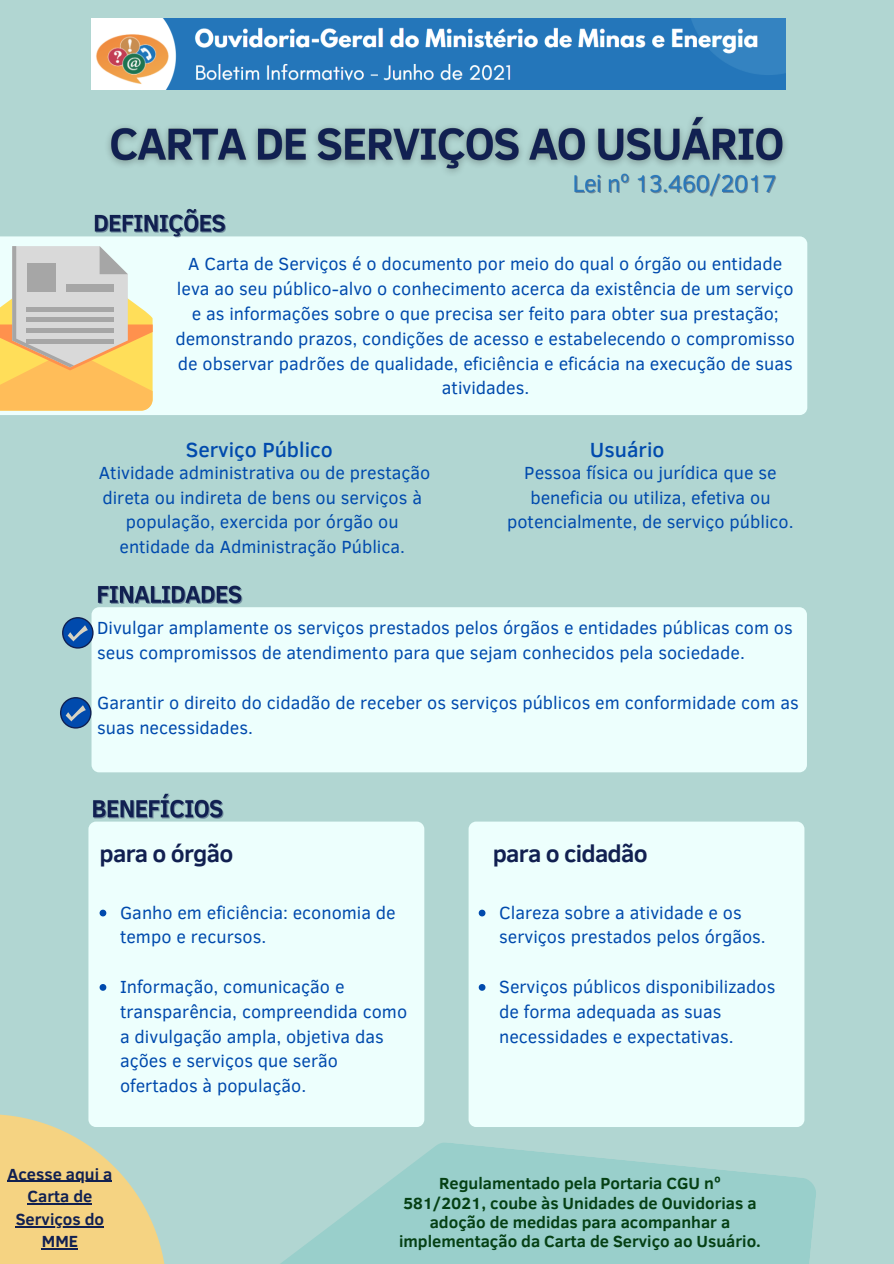
<style>
.page{position:relative;width:894px;height:1264px;background:#fff}
.page>*{position:absolute;margin:0;border:0;box-sizing:border-box;transform-origin:0 0}
.t1{font:700 24px "Clear Sans";letter-spacing:-.03em;color:#112051}
.t2{font:500 21px "Clear Sans";color:#004aad}
.t3{font:18px/24.8px "Clear Sans";color:#004aad}
.t4{font:700 16.5px/19.2px "Clear Sans";color:#054014;text-align:center}
.t5{font:700 16.5px/22.5px "Clear Sans";color:#112051;text-align:center}
</style>
<div class="page">
<div style="left:0;top:0;width:893px;height:1263px;background:#b1d6d2"></div>
<div style="left:91px;top:607px;width:715px;height:165px;background:#edfffd;border-radius:8px"></div>
<div style="left:88px;top:821px;width:336px;height:305px;background:#edfffd;border-radius:8px"></div>
<div style="left:468px;top:821px;width:336px;height:305px;background:#edfffd;border-radius:8px"></div>
<div style="left:0;top:236px;width:807px;height:179px;background:#edfffd"></div>
<svg style="left:0;top:246px;width:153px;height:164px;background:#e9d19f"></svg>
<div style="left:27px;top:263px;width:28px;height:29px;background:#a6a6a6"></div>
<div style="left:66px;top:284px;width:47px;height:8px;background:#a6a6a6"></div>
<hr style="left:26px;top:307px;width:88px;height:4px;background:#a6a6a6">
<hr style="left:26px;top:318px;width:88px;height:4px;background:#a6a6a6">
<hr style="left:26px;top:329px;width:88px;height:4px;background:#a6a6a6">
<hr style="left:26px;top:340px;width:88px;height:4px;background:#a6a6a6">
<svg style="left:62px;top:617px;width:32px;height:31px"></svg>
<div style="left:63px;top:618px;width:29px;height:29px;background:#004aad;border-radius:50%"></div>
<svg style="left:64px;top:619px;width:24px;height:22px"></svg>
<svg style="left:259px;top:1126px;width:557px;height:137px;fill:#99cfcb"></svg>
<svg style="left:478px;top:909px;width:7px;height:7px"></svg>
<svg style="left:478px;top:984px;width:7px;height:6px"></svg>
<svg style="left:99px;top:909px;width:7px;height:7px"></svg>
<svg style="left:99px;top:984px;width:7px;height:6px"></svg>
<img style="left:91px;top:18px;width:694px;height:71px">
<img style="left:108px;top:116px;width:678px;height:57px">
<svg style="left:60px;top:697px;width:31px;height:31px"></svg>
<div style="left:61px;top:698px;width:29px;height:29px;background:#004aad;border-radius:50%"></div>
<svg style="left:62px;top:699px;width:24px;height:22px"></svg>
<svg style="left:0;top:1114px;width:167px;height:149px"></svg>
<img style="left:93px;top:208px;width:133px;height:32px">
<img style="left:97px;top:585px;width:147px;height:23px">
<img style="left:91px;top:793px;width:134px;height:31px">
<hr style="left:8px;top:1180px;width:104px;height:1px;background:#112051">
<hr style="left:28px;top:1203px;width:64px;height:1px;background:#112051">
<hr style="left:16px;top:1225px;width:88px;height:1px;background:#112051">
<hr style="left:42px;top:1248px;width:36px;height:1px;background:#112051">
<img style="left:572px;top:166px;width:205px;height:31px">
<p class="t3" style="left:175px;top:251px;width:621px;text-align:center">A Carta de Serviços é o documento por meio do qual o órgão ou entidade leva ao seu público-alvo o conhecimento acerca da existência de um serviço e as informações sobre o que precisa ser feito para obter sua prestação; demonstrando prazos, condições de acesso e estabelecendo o compromisso de observar padrões de qualidade, eficiência e eficácia na execução de suas atividades.</p>
<p class="t2" style="left:186px;top:434px;width:149px">Serviço Público</p>
<p class="t2" style="left:589px;top:434px;width:76px">Usuário</p>
<p class="t3" style="left:507px;top:459px;width:288px;text-align:center">Pessoa física ou jurídica que se beneficia ou utiliza, efetiva ou potencialmente, de serviço público.</p>
<p class="t3" style="left:99px;top:459px;width:333px;text-align:center">Atividade administrativa ou de prestação direta ou indireta de bens ou serviços à população, exercida por órgão ou entidade da Administração Pública.</p>
<p class="t3" style="left:97px;top:615px;width:697px">Divulgar amplamente os serviços prestados pelos órgãos e entidades públicas com os seus compromissos de atendimento para que sejam conhecidos pela sociedade.</p>
<p class="t3" style="left:97px;top:689px;width:703px">Garantir o direito do cidadão de receber os serviços públicos em conformidade com as suas necessidades.</p>
<p class="t1" style="left:99px;top:836px;width:135px">para o órgão</p>
<p class="t1" style="left:492px;top:836px;width:157px">para o cidadão</p>
<p class="t3" style="left:120px;top:899px;width:277px">Ganho em eficiência: economia de tempo e recursos.</p>
<p class="t3" style="left:120px;top:973px;width:288px">Informação, comunicação e transparência, compreendida como a divulgação ampla, objetiva das ações e serviços que serão ofertados à população.</p>
<p class="t3" style="left:499px;top:899px;width:268px">Clareza sobre a atividade e os serviços prestados pelos órgãos.</p>
<p class="t3" style="left:499px;top:973px;width:278px">Serviços públicos disponibilizados de forma adequada as suas necessidades e expectativas.</p>
<p class="t5" style="left:8px;top:1161px;width:106px">Acesse aqui a<br>Carta de<br>Serviços do<br>MME</p>
<p class="t4" style="left:399px;top:1173px;width:363px">Regulamentado pela Portaria CGU nº 581/2021, coube às Unidades de Ouvidorias a adoção de medidas para acompanhar a implementação da Carta de Serviço ao Usuário.</p>
</div>
